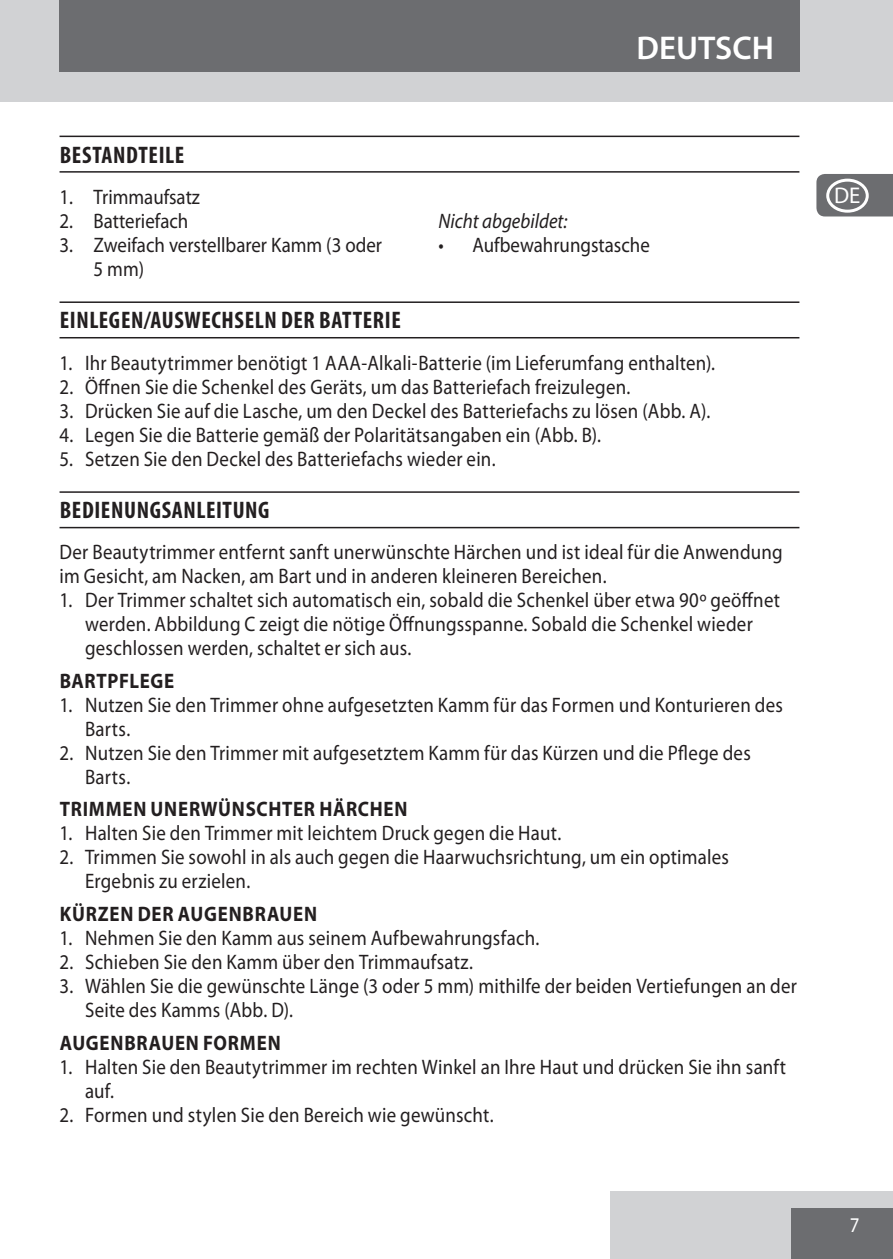
<style>
.page{position:relative;width:893px;height:1259px;background:#fff}
.page>*{position:absolute;margin:0;border:0;box-sizing:border-box;transform-origin:0 0}
.t1{font:600 33px "Myriad Pro";color:#fff}
.heading{font:700 condensed 24px "Myriad Pro";letter-spacing:.025em;color:#231f20}
.t2{font:22.8px "Myriad Pro";color:#fff}
.default{font:21px/24px "Myriad Pro";letter-spacing:.015em;color:#231f20;scale:.9 1}
.t3{font:700 21px "Myriad Pro";letter-spacing:.04em;color:#231f20;scale:.9 1}
.Parts{font:italic 21px "Myriad Pro";color:#231f20;scale:.9 1}
.t4{font:21px "Myriad Pro";color:#fff;scale:.9 1}
</style>
<div class="page">
<div style="left:611px;top:1191px;width:282px;height:68px;background:#d1d2d4"></div>
<div style="left:791px;top:1208px;width:102px;height:51px;background:#6c6d70"></div>
<div style="left:0;top:0;width:893px;height:102px;background:#d1d2d4"></div>
<div style="left:59px;top:0;width:740px;height:72px;background:#6c6d70"></div>
<hr style="left:60px;top:136px;width:739px;height:1px;background:#231f20">
<hr style="left:60px;top:171px;width:739px;height:2px;background:#231f20">
<hr style="left:60px;top:301px;width:739px;height:2px;background:#231f20">
<hr style="left:60px;top:337px;width:739px;height:1px;background:#231f20">
<hr style="left:60px;top:491px;width:739px;height:2px;background:#231f20">
<hr style="left:60px;top:527px;width:739px;height:1px;background:#231f20">
<svg style="left:816px;top:174px;width:77px;height:42px"></svg>
<div style="left:826px;top:179px;width:43px;height:34px;border:3px solid #fff;border-radius:50%"></div>
<p class="heading" style="left:60px;top:140px;width:126px">BESTANDTEILE</p>
<p class="default" style="left:60px;top:184px;width:158px">1. Trimmaufsatz</p>
<p class="default" style="left:60px;top:208px;width:145px">2. Batteriefach</p>
<p class="default" style="left:94px;top:232px;width:322px;text-indent:-34px">3. Zweifach verstellbarer Kamm (3 oder<br>5 mm)</p>
<p class="t1" style="left:637px;top:27px;width:139px">DEUTSCH</p>
<p class="Parts" style="left:438px;top:208px;width:145px">Nicht abgebildet:</p>
<p class="default" style="left:438px;top:232px;width:236px">• Aufbewahrungstasche</p>
<p class="heading" style="left:60px;top:305px;width:343px">EINLEGEN/AUSWECHSELN DER BATTERIE</p>
<p class="default" style="left:60px;top:350px;width:730px">1. Ihr Beautytrimmer benötigt 1 AAA-Alkali-Batterie (im Lieferumfang enthalten).</p>
<p class="default" style="left:60px;top:374px;width:636px">2. Öffnen Sie die Schenkel des Geräts, um das Batteriefach freizulegen.</p>
<p class="default" style="left:60px;top:398px;width:725px">3. Drücken Sie auf die Lasche, um den Deckel des Batteriefachs zu lösen (Abb. A).</p>
<p class="default" style="left:60px;top:422px;width:603px">4. Legen Sie die Batterie gemäß der Polaritätsangaben ein (Abb. B).</p>
<p class="default" style="left:60px;top:446px;width:486px">5. Setzen Sie den Deckel des Batteriefachs wieder ein.</p>
<p class="heading" style="left:60px;top:495px;width:211px">BEDIENUNGSANLEITUNG</p>
<p class="default" style="left:60px;top:540px;width:805px">Der Beautytrimmer entfernt sanft unerwünschte Härchen und ist ideal für die Anwendung im Gesicht, am Nacken, am Bart und in anderen kleineren Bereichen.</p>
<p class="default" style="left:85px;top:588px;width:774px;text-indent:-26px">1. Der Trimmer schaltet sich automatisch ein, sobald die Schenkel über etwa 90º geöffnet werden. Abbildung C zeigt die nötige Öffnungsspanne. Sobald die Schenkel wieder geschlossen werden, schaltet er sich aus.</p>
<p class="t3" style="left:60px;top:667px;width:129px">BARTPFLEGE</p>
<p class="default" style="left:85px;top:692px;width:777px;text-indent:-26px">1. Nutzen Sie den Trimmer ohne aufgesetzten Kamm für das Formen und Konturieren des<br>Barts.</p>
<p class="default" style="left:85px;top:740px;width:741px;text-indent:-26px">2. Nutzen Sie den Trimmer mit aufgesetztem Kamm für das Kürzen und die Pflege des<br>Barts.</p>
<p class="t3" style="left:60px;top:795px;width:388px">TRIMMEN UNERWÜNSCHTER HÄRCHEN</p>
<p class="default" style="left:60px;top:821px;width:559px">1. Halten Sie den Trimmer mit leichtem Druck gegen die Haut.</p>
<p class="default" style="left:85px;top:845px;width:717px;text-indent:-26px">2. Trimmen Sie sowohl in als auch gegen die Haarwuchsrichtung, um ein optimales<br>Ergebnis zu erzielen.</p>
<p class="t3" style="left:60px;top:900px;width:288px">KÜRZEN DER AUGENBRAUEN</p>
<p class="default" style="left:60px;top:925px;width:535px">1. Nehmen Sie den Kamm aus seinem Aufbewahrungsfach.</p>
<p class="default" style="left:60px;top:949px;width:461px">2. Schieben Sie den Kamm über den Trimmaufsatz.</p>
<p class="default" style="left:85px;top:973px;width:793px;text-indent:-26px">3. Wählen Sie die gewünschte Länge (3 oder 5 mm) mithilfe der beiden Vertiefungen an der<br>Seite des Kamms (Abb. D).</p>
<p class="t3" style="left:60px;top:1028px;width:247px">AUGENBRAUEN FORMEN</p>
<p class="default" style="left:85px;top:1054px;width:781px;text-indent:-26px">1. Halten Sie den Beautytrimmer im rechten Winkel an Ihre Haut und drücken Sie ihn sanft auf.</p>
<p class="default" style="left:60px;top:1102px;width:484px">2. Formen und stylen Sie den Bereich wie gewünscht.</p>
<p class="t2" style="left:834px;top:181px;width:28px">DE</p>
<p class="t4" style="left:850px;top:1212px;width:12px">7</p>
</div>
